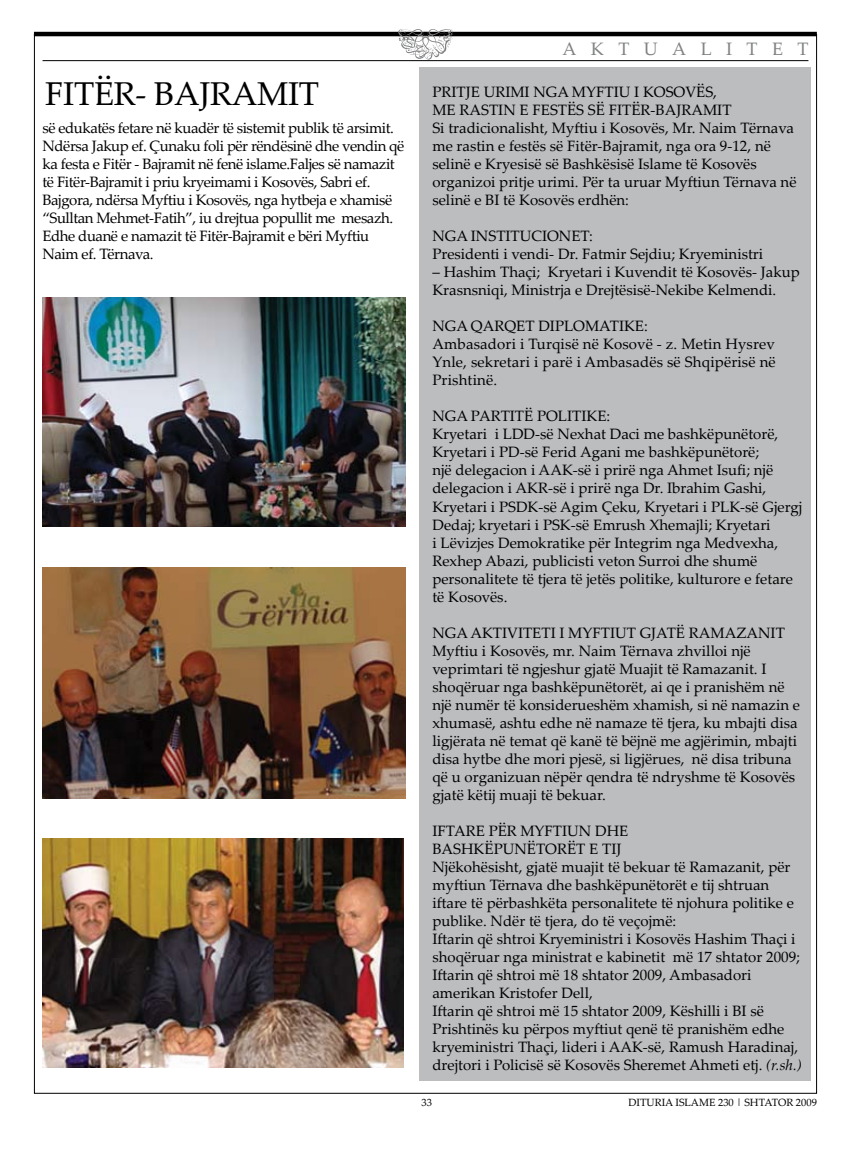
<style>
.page{position:relative;width:851px;height:1149px;background:#fff}
.page>*{position:absolute;margin:0;border:0;box-sizing:border-box;transform-origin:0 0}
.t1{font:33px "Palatino Linotype";letter-spacing:-.01em;color:#000}
.t2{font:18px "Palatino Linotype";letter-spacing:.8em;color:#808284}
.t3{font:15px/18px "Palatino Linotype";color:#000}
.t4{font:15px/18px "Palatino Linotype";letter-spacing:-.03em;color:#000}
.t5{font:10.5px "Palatino Linotype";color:#000}
.s1{font-style:italic}
</style>
<div class="page">
<hr style="left:34px;top:32px;width:782px;height:4px;background:#000">
<hr style="left:43px;top:60px;width:765px;height:1px;background:#000">
<svg style="left:398px;top:29px;width:54px;height:31px"></svg>
<div style="left:419px;top:67px;width:391px;height:1013px;background:#bcbdbf"></div>
<img style="left:43px;top:838px;width:360px;height:228px">
<img style="left:43px;top:567px;width:362px;height:230px">
<img style="left:43px;top:297px;width:362px;height:229px">
<h1 class="t1" style="left:45px;top:71px;width:275px">Fitër- Bajramit</h1>
<p class="t4" style="left:43px;top:118px;width:363px">së edukatës fetare në kuadër të sistemit publik të arsimit.<br>Ndërsa Jakup ef. Çunaku foli për rëndësinë dhe vendin që ka festa e Fitër - Bajramit në fenë islame.Faljes së namazit të Fitër-Bajramit i priu kryeimami i Kosovës, Sabri ef.<br>Bajgora, ndërsa Myftiu i Kosovës, nga hytbeja e xhamisë “Sulltan Mehmet-Fatih”, iu drejtua popullit me mesazh.<br>Edhe duanë e namazit të Fitër-Bajramit e bëri Myftiu Naim ef. Tërnava.</p>
<p class="t2" style="left:562px;top:37px;width:247px">aktualitet</p>
<p class="t3" style="left:432px;top:82px;width:365px">Pritje urimi nga Myftiu i Kosovës,<br>me rastin e festës së Fitër-Bajramit<br>Si tradicionalisht, Myftiu i Kosovës, Mr. Naim Tërnava me rastin e festës së Fitër-Bajramit, nga ora 9-12, në selinë e Kryesisë së Bashkësisë Islame të Kosovës organizoi pritje urimi. Për ta uruar Myftiun Tërnava në selinë e BI të Kosovës erdhën:</p>
<p class="t3" style="left:432px;top:226px;width:332px">Nga institucionet:<br>Presidenti i vendi- Dr. Fatmir Sejdiu; Kryeministri</p>
<p class="t3" style="left:432px;top:262px;width:369px">– Hashim Thaçi; Kryetari i Kuvendit të Kosovës- Jakup<br>Krasnsniqi, Ministrja e Drejtësisë-Nekibe Kelmendi.</p>
<p class="t3" style="left:432px;top:316px;width:50px">Nga qarqet</p>
<p class="t3" style="left:538px;top:316px;width:11px">diplomatike</p>
<p class="t3" style="left:432px;top:316px;width:345px;text-indent:212px">:<br>Ambasadori i Turqisë në Kosovë - z. Metin Hysrev<br>Ynle, sekretari i parë i Ambasadës së Shqipërisë në<br>Prishtinë.</p>
<p class="t3" style="left:432px;top:406px;width:371px">Nga partitë politike:<br>Kryetari i LDD-së Nexhat Daci me bashkëpunëtorë, Kryetari i PD-së Ferid Agani me bashkëpunëtorë;<br>një delegacion i AAK-së i prirë nga Ahmet Isufi; një delegacion i AKR-së i prirë nga Dr. Ibrahim Gashi, Kryetari i PSDK-së Agim Çeku, Kryetari i PLK-së Gjergj Dedaj; kryetari i PSK-së Emrush Xhemajli; Kryetari<br>i Lëvizjes Demokratike për Integrim nga Medvexha, Rexhep Abazi, publicisti veton Surroi dhe shumë personalitete të tjera të jetës politike, kulturore e fetare të Kosovës.</p>
<p class="t3" style="left:432px;top:622px;width:369px">Nga aktiviteti i Myftiut gjatë Ramazanit Myftiu i Kosovës, mr. Naim Tërnava zhvilloi një veprimtari të ngjeshur gjatë Muajit të Ramazanit. I shoqëruar nga bashkëpunëtorët, ai qe i pranishëm në një numër të konsiderueshëm xhamish, si në namazin e xhumasë, ashtu edhe në namaze të tjera, ku mbajti disa ligjërata në temat që kanë të bëjnë me agjërimin, mbajti disa hytbe dhe mori pjesë, si ligjërues, në disa tribuna që u organizuan nëpër qendra të ndryshme të Kosovës gjatë këtij muaji të bekuar.</p>
<p class="t3" style="left:432px;top:820px;width:197px">Iftare për Myftiun dhe bashk</p>
<p class="t3" style="left:432px;top:838px;width:371px;text-indent:135px">ët etij<br>Njëkohësisht, gjatë muajit të bekuar të Ramazanit, për myftiun Tërnava dhe bashkëpunëtorët e tij shtruan iftare të përbashkëta personalitete të njohura politike e publike. Ndër të tjera, do të veçojmë:<br>Iftarin që shtroi Kryeministri i Kosovës Hashim Thaçi i shoqëruar nga ministrat e kabinetit më 17 shtator 2009; Iftarin që shtroi më 18 shtator 2009, Ambasadori amerikan Kristofer Dell,<br>Iftarin që shtroi më 15 shtator 2009, Këshilli i BI së Prishtinës ku përpos myftiut qenë të pranishëm edhe kryeministri Thaçi, lideri i AAK-së, Ramush Haradinaj, drejtori i Policisë së Kosovës Sheremet Ahmeti etj. <span class="s1">(r.sh.)</span></p>
<p class="t3" style="left:484px;top:838px;width:21px">ëpun</p>
<p class="t3" style="left:527px;top:838px;width:21px">ëtor</p>
<p class="t5" style="left:421px;top:1094px;width:6px">33</p>
<p class="t5" style="left:628px;top:1094px;width:190px">DITURIA ISLAME 230 | SHTATOR 2009</p>
</div>
